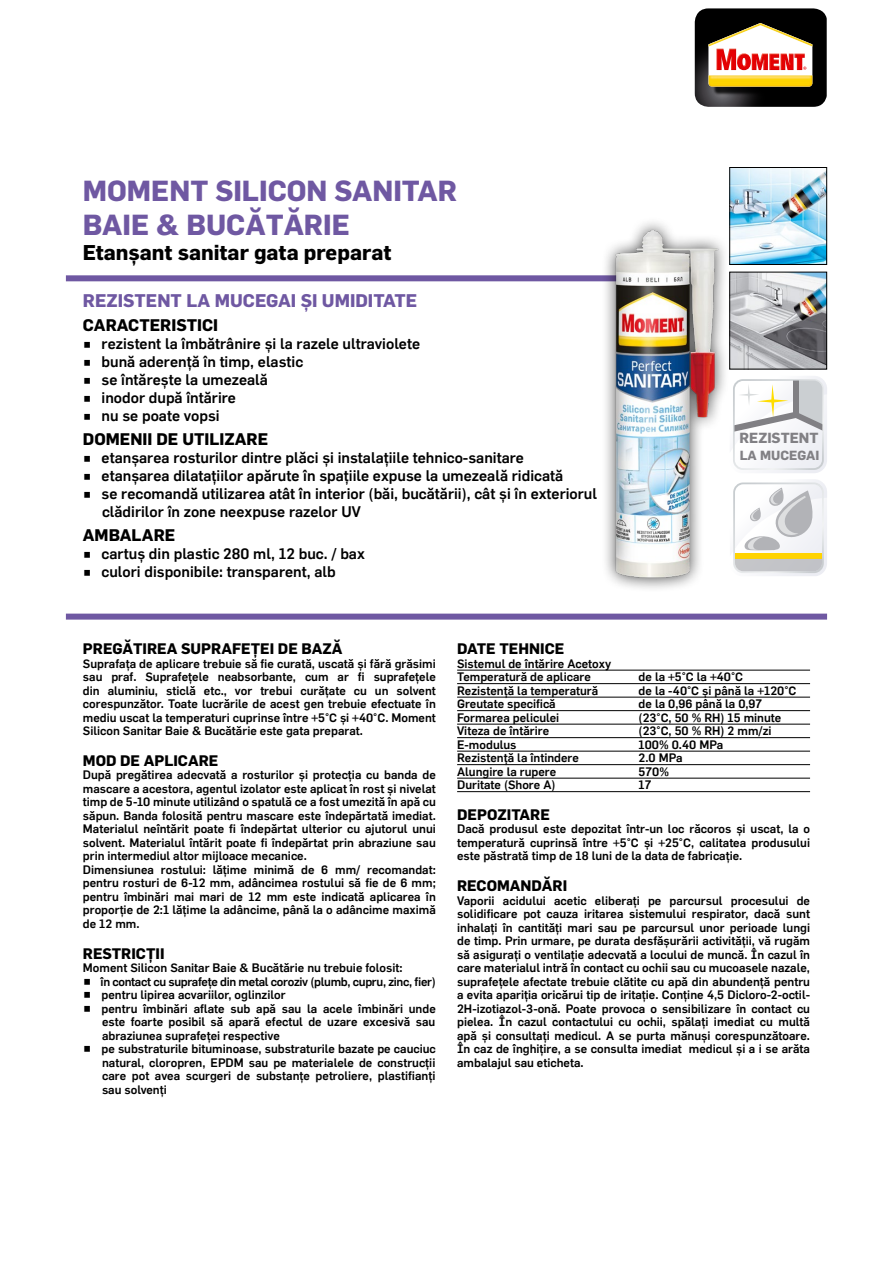
<style>
.page{position:relative;width:893px;height:1263px;background:#fff}
.page>*{position:absolute;margin:0;border:0;box-sizing:border-box;transform-origin:0 0}
.t1{font:700 28.5px/34.2px "Flama";color:#6f58a2}
.t2{font:700 21px "Flama";color:#000}
.t3{font:700 18px "Flama";color:#6f58a2}
.t4{font:700 16.5px "Flama";color:#000}
.t5{font:15px/18px "Flama Medium RO";color:#000}
.t6{font:700 15px "Flama";color:#000}
.t7{font:700 14.4px "Flama";color:#818084}
.t8{font:700 13.05px "Flama";color:#818084}
.t9{font:12px/13.5px "Flama Medium RO";color:#000;text-align:justify}
</style>
<div class="page">
<svg style="left:695px;top:8px;width:132px;height:99px;background:#161616"></svg>
<img style="left:708px;top:23px;width:104px;height:64px">
<div style="left:66px;top:275px;width:570px;height:6px;background:#6f58a2"></div>
<svg style="left:731px;top:271px;width:96px;height:99px;background:#acaeb1"></svg>
<svg style="left:733px;top:376px;width:94px;height:97px"></svg>
<svg style="left:733px;top:479px;width:94px;height:97px"></svg>
<img style="left:729px;top:167px;width:98px;height:98px">
<hr style="left:457px;top:670px;width:353px;height:1px;background:#000">
<hr style="left:457px;top:683px;width:353px;height:1px;background:#000">
<hr style="left:457px;top:697px;width:353px;height:1px;background:#000">
<hr style="left:457px;top:710px;width:353px;height:1px;background:#000">
<hr style="left:457px;top:724px;width:353px;height:1px;background:#000">
<hr style="left:457px;top:737px;width:353px;height:1px;background:#000">
<hr style="left:457px;top:751px;width:353px;height:1px;background:#000">
<hr style="left:457px;top:764px;width:353px;height:1px;background:#000">
<hr style="left:457px;top:778px;width:353px;height:1px;background:#000">
<hr style="left:457px;top:791px;width:353px;height:1px;background:#000">
<div style="left:66px;top:614px;width:761px;height:6px;background:#6f58a2"></div>
<div style="left:602px;top:217px;width:129px;height:375px;background:#000;opacity:.75"></div>
<img style="left:614px;top:229px;width:105px;height:349px">
<h1 class="t1" style="left:83px;top:174px;width:376px">MOMENT SILICON SANITAR<br>BAIE &amp; BUCĂTĂRIE</h1>
<h2 class="t2" style="left:83px;top:240px;width:310px">Etanșant sanitar gata preparat</h2>
<h3 class="t3" style="left:83px;top:290px;width:336px">REZISTENT LA MUCEGAI ȘI UMIDITATE</h3>
<h3 class="t4" style="left:83px;top:315px;width:137px">CARACTERISTICI</h3>
<p class="t5" style="left:102px;top:335px;width:320px">rezistent la îmbătrânire și la razele ultraviolete bună aderență în timp, elastic<br>se întărește la umezeală<br>inodor după întărire<br>nu se poate vopsi</p>
<h3 class="t4" style="left:83px;top:429px;width:187px">DOMENII DE UTILIZARE</h3>
<p class="t5" style="left:102px;top:449px;width:497px">etanșarea rosturilor dintre plăci și instalațiile tehnico‑sanitare<br>etanșarea dilatațiilor apărute în spaţiile expuse la umezeală ridicată<br>se recomandă utilizarea atât în interior (băi, bucătării), cât și în exteriorul clădirilor în zone neexpuse razelor UV</p>
<h3 class="t4" style="left:83px;top:525px;width:94px">AMBALARE</h3>
<p class="t5" style="left:102px;top:545px;width:265px">cartuș din plastic 280 ml, 12 buc. / bax culori disponibile: transparent, alb</p>
<p class="t7" style="left:739px;top:429px;width:81px">REZISTENT</p>
<p class="t8" style="left:740px;top:447px;width:81px">LA MUCEGAI</p>
<p class="t6" style="left:83px;top:639px;width:261px">PREGĂTIREA SUPRAFEŢEI DE BAZĂ</p>
<p class="t9" style="left:83px;top:657px;width:354px">Suprafaţa de aplicare trebuie să fie curată, uscată și fără grăsimi sau praf. Suprafețele neabsorbante, cum ar fi suprafețele din aluminiu, sticlă etc., vor trebui curățate cu un solvent corespunzător. Toate lucrările de acest gen trebuie efectuate în mediu uscat la temperaturi cuprinse între +5°C și +40°C. Moment Silicon Sanitar Baie &amp; Bucătărie este gata preparat.</p>
<p class="t6" style="left:83px;top:751px;width:137px">MOD DE APLICARE</p>
<p class="t9" style="left:83px;top:768px;width:354px;text-align:left">După pregătirea adecvată a rosturilor și protecția cu banda de mascare a acestora, agentul izolator este aplicat în rost și nivelat timp de 5‑10 minute utilizând o spatulă ce a fost umezită în apă cu săpun. Banda folosită pentru mascare este îndepărtată imediat.<br>Materialul neîntărit poate fi îndepărtat ulterior cu ajutorul unui solvent. Materialul întărit poate fi îndepărtat prin abraziune sau prin intermediul altor mijloace mecanice.<br>Dimensiunea rostului: lățime minimă de 6 mm/ recomandat: pentru rosturi de 6‑12 mm, adâncimea rostului să fie de 6 mm; pentru îmbinări mai mari de 12 mm este indicată aplicarea în proporție de 2:1 lățime la adâncime, până la o adâncime maximă de 12 mm.</p>
<p class="t6" style="left:83px;top:944px;width:83px">RESTRICȚII</p>
<p class="t9" style="left:101px;top:961px;width:337px;text-align:left;text-indent:-18px">Moment Silicon Sanitar Baie &amp; Bucătărie nu trebuie folosit:<br>în contact cu suprafețe din metal coroziv (plumb, cupru, zinc, fier) pentru lipirea acvariilor, oglinzilor<br>pentru îmbinări aflate sub apă sau la acele îmbinări unde este foarte posibil să apară efectul de uzare excesivă sau abraziunea suprafeței respective<br>pe substraturile bituminoase, substraturile bazate pe cauciuc natural, cloropren, EPDM sau pe materialele de construcții care pot avea scurgeri de substanțe petroliere, plastifianți sau solvenți</p>
<p class="t6" style="left:457px;top:639px;width:109px">DATE TEHNICE</p>
<p class="t9" style="left:457px;top:657px;width:156px">Sistemul de întărire Acetoxy<br>Temperatură de aplicare</p>
<p class="t9" style="left:639px;top:670px;width:106px">de la +5°C la +40°C</p>
<p class="t9" style="left:457px;top:684px;width:143px">Rezistenţă la temperatură</p>
<p class="t9" style="left:639px;top:684px;width:159px">de la -40°C şi până la +120°C</p>
<p class="t9" style="left:457px;top:697px;width:100px">Greutate specifică</p>
<p class="t9" style="left:639px;top:697px;width:125px">de la 0,96 până la 0,97</p>
<p class="t9" style="left:457px;top:711px;width:104px">Formarea peliculei</p>
<p class="t9" style="left:639px;top:711px;width:144px">(23°C, 50 % RH) 15 minute</p>
<p class="t9" style="left:457px;top:724px;width:94px">Viteza de întărire</p>
<p class="t9" style="left:639px;top:724px;width:134px">(23°C, 50 % RH) 2 mm/zi</p>
<p class="t9" style="left:457px;top:738px;width:61px">E‑modulus</p>
<p class="t9" style="left:639px;top:738px;width:86px">100% 0.40 MPa</p>
<p class="t9" style="left:457px;top:751px;width:123px">Rezistență la întindere</p>
<p class="t9" style="left:639px;top:751px;width:46px">2.0 MPa</p>
<p class="t9" style="left:457px;top:765px;width:101px">Alungire la rupere</p>
<p class="t9" style="left:639px;top:765px;width:32px">570%</p>
<p class="t9" style="left:457px;top:778px;width:100px">Duritate (Shore A)</p>
<p class="t9" style="left:639px;top:778px;width:14px">17</p>
<p class="t6" style="left:457px;top:805px;width:94px">DEPOZITARE</p>
<p class="t9" style="left:457px;top:822px;width:354px">Dacă produsul este depozitat într‑un loc răcoros și uscat, la o temperatură cuprinsă între +5°C şi +25°C, calitatea produsului este păstrată timp de 18 luni de la data de fabricație.</p>
<p class="t6" style="left:457px;top:876px;width:112px">RECOMANDĂRI</p>
<p class="t9" style="left:457px;top:894px;width:354px">Vaporii acidului acetic eliberați pe parcursul procesului de solidificare pot cauza iritarea sistemului respirator, dacă sunt inhalați în cantități mari sau pe parcursul unor perioade lungi de timp. Prin urmare, pe durata desfășurării activității, vă rugăm să asigurați o ventilație adecvată a locului de muncă. În cazul în care materialul intră în contact cu ochii sau cu mucoasele nazale, suprafețele afectate trebuie clătite cu apă din abundență pentru a evita apariția oricărui tip de iritație. Conţine 4,5 Dicloro-2-octil-2H-izotiazol-3-onă. Poate provoca o sensibilizare în contact cu pielea. În cazul contactului cu ochii, spălaţi imediat cu multă apă şi consultaţi medicul. A se purta mănuşi corespunzătoare.<br>În caz de înghiţire, a se consulta imediat medicul şi a i se arăta ambalajul sau eticheta.</p>
</div>
